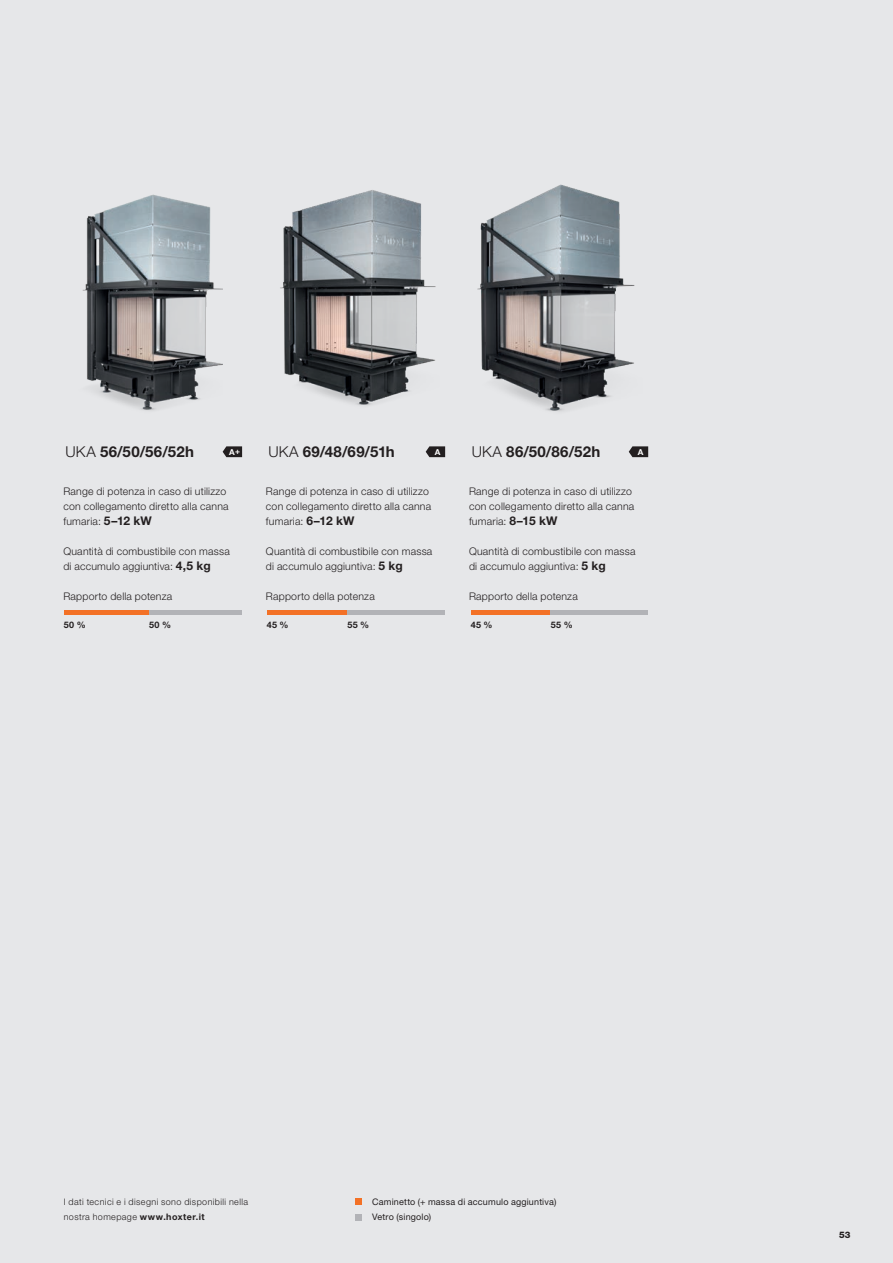
<style>
.page{position:relative;width:893px;height:1263px;background:#e6e7e9}
.page>*{position:absolute;margin:0;border:0;box-sizing:border-box;transform-origin:0 0}
.t1{font:700 15px "Helvetica Neue LT Pro";letter-spacing:.025em;color:#231f20}
.t2{font:300 10.5px/15px "Helvetica Neue LT Pro";letter-spacing:.02em;color:#231f20}
.t3{font:300 9px/15px "Helvetica Neue LT Pro";letter-spacing:.045em;color:#231f20}
.t4{font:9px/15.5px "Helvetica Neue LT Pro";letter-spacing:.02em;color:#231f20}
.t5{font:700 9px "Helvetica Neue LT Pro";letter-spacing:.045em;color:#231f20}
.t6{font:800 9px "Helvetica Neue LT Pro";color:#231f20}
.t7{font:700 8.25px "Helvetica Neue LT Pro";color:#fff}
.s1{font-weight:300}
.s2{font-weight:700;font-size:12px}
.s3{font-weight:700}
</style>
<div class="page">
<div style="left:64px;top:610px;width:86px;height:5px;background:#f37126"></div>
<div style="left:149px;top:610px;width:93px;height:5px;background:#b2b3b7"></div>
<div style="left:267px;top:610px;width:80px;height:5px;background:#f37126"></div>
<div style="left:347px;top:610px;width:98px;height:5px;background:#b2b3b7"></div>
<div style="left:471px;top:610px;width:80px;height:5px;background:#f37126"></div>
<div style="left:551px;top:610px;width:97px;height:5px;background:#b2b3b7"></div>
<img style="left:82px;top:194px;width:141px;height:217px">
<img style="left:280px;top:190px;width:156px;height:216px">
<img style="left:478px;top:184px;width:157px;height:227px">
<svg style="left:426px;top:446px;width:19px;height:11px"></svg>
<svg style="left:223px;top:446px;width:19px;height:11px"></svg>
<svg style="left:629px;top:446px;width:19px;height:11px"></svg>
<div style="left:355px;top:1198px;width:7px;height:7px;background:#f37126"></div>
<div style="left:355px;top:1214px;width:7px;height:6px;background:#b2b3b7"></div>
<h1 class="t1" style="left:66px;top:442px;width:130px"><span class="s1">UKA</span> 56/50/56/52h</h1>
<p class="t7" style="left:229px;top:446px;width:12px">A+</p>
<h1 class="t1" style="left:268px;top:442px;width:128px"><span class="s1">UKA</span> 69/48/69/51h</h1>
<p class="t7" style="left:435px;top:447px;width:7px">A</p>
<h1 class="t1" style="left:472px;top:442px;width:130px"><span class="s1">UKA</span> 86/50/86/52h</h1>
<p class="t7" style="left:638px;top:447px;width:7px">A</p>
<p class="t2" style="left:63px;top:483px;width:167px">Range di potenza in caso di utilizzo con collegamento diretto alla canna fumaria: <span class="s2">5–12 kW</span></p>
<p class="t2" style="left:63px;top:543px;width:168px">Quantità di combustibile con massa di accumulo aggiuntiva: <span class="s2">4,5 kg</span></p>
<p class="t2" style="left:63px;top:588px;width:110px">Rapporto della potenza</p>
<p class="t2" style="left:266px;top:483px;width:167px">Range di potenza in caso di utilizzo con collegamento diretto alla canna fumaria: <span class="s2">6–12 kW</span></p>
<p class="t2" style="left:266px;top:543px;width:168px">Quantità di combustibile con massa di accumulo aggiuntiva: <span class="s2">5 kg</span></p>
<p class="t2" style="left:266px;top:588px;width:110px">Rapporto della potenza</p>
<p class="t2" style="left:469px;top:483px;width:167px">Range di potenza in caso di utilizzo con collegamento diretto alla canna fumaria: <span class="s2">8–15 kW</span></p>
<p class="t2" style="left:469px;top:543px;width:168px">Quantità di combustibile con massa di accumulo aggiuntiva: <span class="s2">5 kg</span></p>
<p class="t2" style="left:469px;top:588px;width:110px">Rapporto della potenza</p>
<p class="t5" style="left:64px;top:619px;width:23px">50 %</p>
<p class="t5" style="left:149px;top:619px;width:23px">50 %</p>
<p class="t5" style="left:267px;top:619px;width:23px">45 %</p>
<p class="t5" style="left:347px;top:619px;width:23px">55 %</p>
<p class="t5" style="left:471px;top:619px;width:23px">45 %</p>
<p class="t5" style="left:551px;top:619px;width:23px">55 %</p>
<p class="t3" style="left:64px;top:1194px;width:186px">I dati tecnici e i disegni sono disponibili nella nostra homepage <span class="s3">www.hoxter.it</span></p>
<p class="t4" style="left:372px;top:1194px;width:186px">Caminetto (+ massa di accumulo aggiuntiva)<br>Vetro (singolo)</p>
<p class="t6" style="left:839px;top:1230px;width:13px">53</p>
</div>
